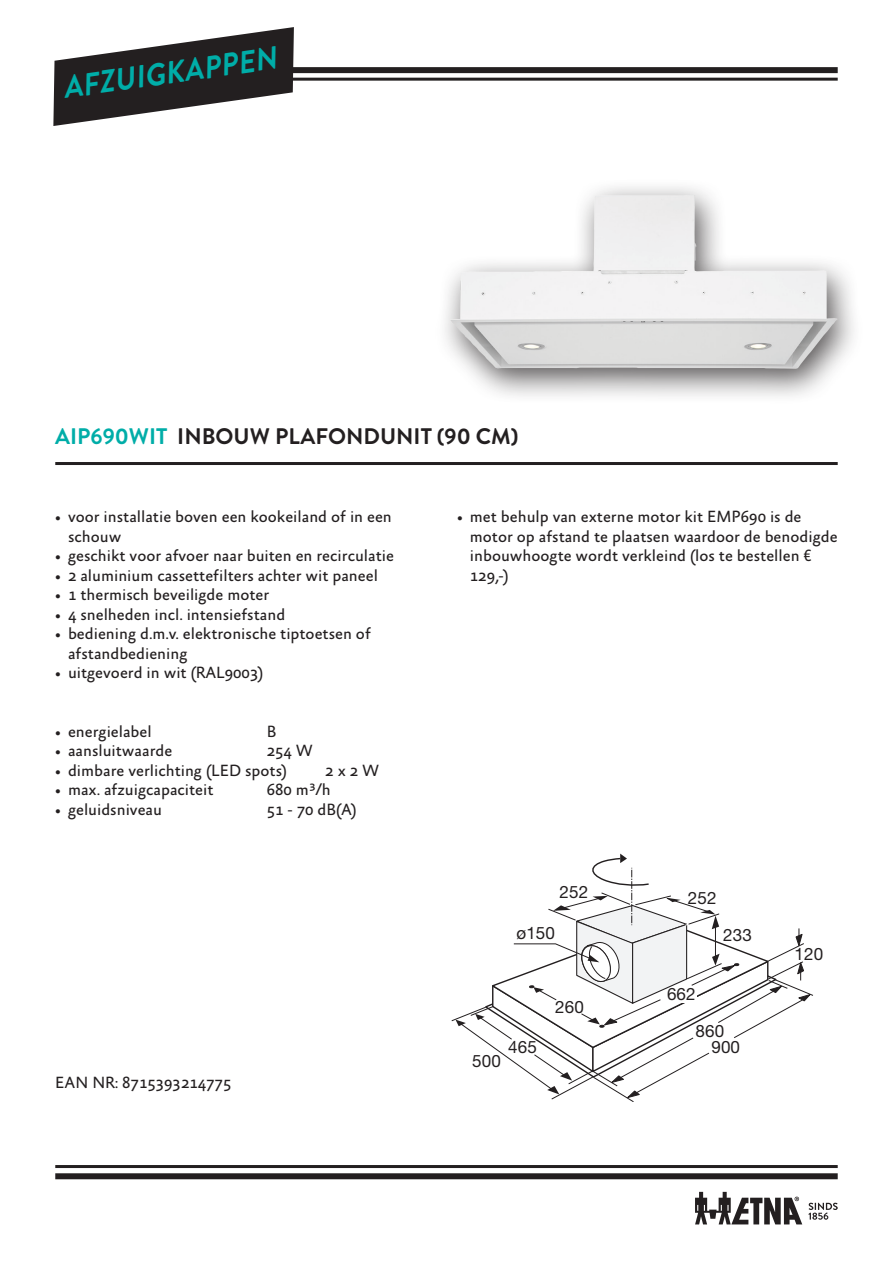
<style>
.page{position:relative;width:893px;height:1263px;background:#fff}
.page>*{position:absolute;margin:0;border:0;box-sizing:border-box;transform-origin:0 0}
.t1{font:italic 700 31.5px "Brandon Grotesque";color:#00ada8;scale:.9 1}
.Kop{font:700 22.5px "Brandon Grotesque";color:#231f20}
.t2{font:17.1px "Helvetica Neue";letter-spacing:.01em;color:#231f20}
.EAN_NR_nieuwe_basis{font:16.5px/19.5px "Absara Sans";color:#231f20}
.s1{color:#00ada8}
</style>
<div class="page">
<div style="left:55px;top:67px;width:783px;height:6px;background:#231f20"></div>
<div style="left:55px;top:1173px;width:783px;height:6px;background:#231f20"></div>
<hr style="left:55px;top:1165px;width:783px;height:3px;background:#231f20">
<hr style="left:55px;top:78px;width:783px;height:3px;background:#231f20">
<svg style="left:808px;top:1203px;width:30px;height:17px"></svg>
<svg style="left:695px;top:1192px;width:107px;height:32px"></svg>
<hr style="left:55px;top:462px;width:783px;height:3px;background:#231f20">
<svg style="left:53px;top:27px;width:241px;height:99px"></svg>
<div style="left:433px;top:178px;width:433px;height:227px;background:#231f20;opacity:.75"></div>
<img style="left:450px;top:195px;width:388px;height:174px">
<svg style="left:452px;top:854px;width:361px;height:248px"></svg>
<h1 class="t1" style="left:60px;top:66px;width:241px;rotate:-8deg">AFZUIGKAPPEN</h1>
<p class="Kop" style="left:55px;top:421px;width:465px"><span class="s1">AIP690WIT</span> INBOUW PLAFONDUNIT (90 CM)</p>
<p class="EAN_NR_nieuwe_basis" style="left:68px;top:508px;width:325px;text-indent:-13px">• voor installatie boven een kookeiland of in een schouw</p>
<p class="EAN_NR_nieuwe_basis" style="left:55px;top:547px;width:340px">• geschikt voor afvoer naar buiten en recirculatie</p>
<p class="EAN_NR_nieuwe_basis" style="left:55px;top:566px;width:324px">• 2 aluminium cassettefilters achter wit paneel</p>
<p class="EAN_NR_nieuwe_basis" style="left:55px;top:586px;width:215px">• 1 thermisch beveiligde moter</p>
<p class="EAN_NR_nieuwe_basis" style="left:55px;top:605px;width:231px">• 4 snelheden incl. intensiefstand</p>
<p class="EAN_NR_nieuwe_basis" style="left:68px;top:625px;width:304px;text-indent:-13px">• bediening d.m.v. elektronische tiptoetsen of afstandbediening</p>
<p class="EAN_NR_nieuwe_basis" style="left:55px;top:664px;width:210px">• uitgevoerd in wit (RAL9003)</p>
<p class="EAN_NR_nieuwe_basis" style="left:55px;top:722px;width:98px">• energielabel</p>
<p class="EAN_NR_nieuwe_basis" style="left:267px;top:722px;width:11px">B</p>
<p class="EAN_NR_nieuwe_basis" style="left:55px;top:742px;width:118px">• aansluitwaarde</p>
<p class="EAN_NR_nieuwe_basis" style="left:267px;top:742px;width:48px">254 W</p>
<p class="EAN_NR_nieuwe_basis" style="left:55px;top:761px;width:233px">• dimbare verlichting (LED spots)</p>
<p class="EAN_NR_nieuwe_basis" style="left:325px;top:761px;width:55px">2 x 2 W</p>
<p class="EAN_NR_nieuwe_basis" style="left:55px;top:781px;width:160px">• max. afzuigcapaciteit</p>
<p class="EAN_NR_nieuwe_basis" style="left:267px;top:781px;width:65px">680 m³/h</p>
<p class="EAN_NR_nieuwe_basis" style="left:55px;top:800px;width:108px">• geluidsniveau</p>
<p class="EAN_NR_nieuwe_basis" style="left:267px;top:800px;width:92px">51 - 70 dB(A)</p>
<p class="EAN_NR_nieuwe_basis" style="left:55px;top:1073px;width:178px">EAN NR: 8715393214775</p>
<p class="EAN_NR_nieuwe_basis" style="left:470px;top:508px;width:369px;text-indent:-13px">• met behulp van externe motor kit EMP690 is de motor op afstand te plaatsen waardoor de benodigde inbouwhoogte wordt verkleind (los te bestellen € 129,-)</p>
<p class="t2" style="left:560px;top:882px;width:30px">252</p>
<p class="t2" style="left:516px;top:923px;width:40px">ø150</p>
<p class="t2" style="left:472px;top:1050px;width:30px">500</p>
<p class="t2" style="left:508px;top:1037px;width:30px">465</p>
<p class="t2" style="left:555px;top:997px;width:30px">260</p>
<p class="t2" style="left:688px;top:887px;width:30px">252</p>
<p class="t2" style="left:667px;top:984px;width:30px">662</p>
<p class="t2" style="left:723px;top:925px;width:30px">233</p>
<p class="t2" style="left:695px;top:1021px;width:30px">860</p>
<p class="t2" style="left:711px;top:1036px;width:30px">900</p>
<p class="t2" style="left:794px;top:943px;width:30px">120</p>
</div>
